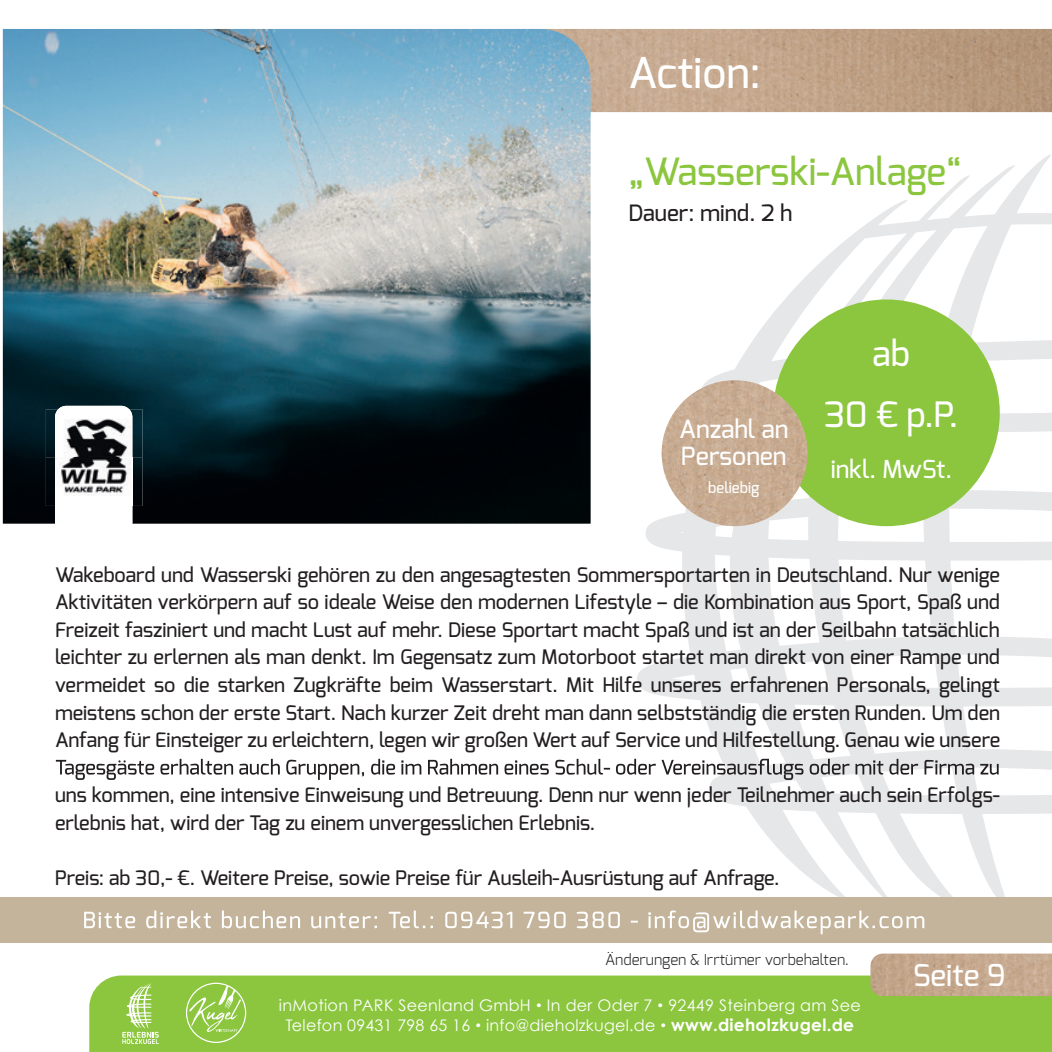
<style>
.page{position:relative;width:1052px;height:1052px;background:#fff}
.page>*{position:absolute;margin:0;border:0;box-sizing:border-box;transform-origin:0 0}
.t1{font:500 42.5px "Exo";color:#fff}
.t2{font:500 37.5px "Exo";color:#8bc63e}
.t3{font:500 35px/60.5px "Exo";color:#fff;text-align:center}
.t4{font:500 30px "Exo";color:#fff}
.t5{font:500 25px/26.5px "Exo";color:#fff}
.t6{font:500 24.75px "Exo";color:#fff}
.t7{font:500 22.5px "Exo";color:#231f20}
.t8{font:500 20px/27.5px "Exo";color:#231f20;text-align:justify}
.t9{font:16px/20.2px "Century Gothic";letter-spacing:.02em;color:#fff;text-align:center}
.t10{font:300 15px "Exo";color:#231f20}
.t11{font:500 15px "Exo";color:#fff}
.s1{font-size:12.75px}
.s2{font-weight:700;font-size:17px}
</style>
<div class="page">
<svg style="left:637px;top:154px;width:415px;height:743px"></svg>
<svg style="left:56px;top:759px;width:942px;height:21px"></svg>
<div style="left:0;top:897px;width:1052px;height:45px;background:#c3b49b"></div>
<svg style="left:84px;top:910px;width:840px;height:24px"></svg>
<div style="left:89px;top:975px;width:963px;height:77px;background:#8bc63e"></div>
<img style="left:590px;top:29px;width:462px;height:83px">
<img style="left:870px;top:953px;width:182px;height:43px">
<div style="left:186px;top:982px;width:60px;height:61px;border:1px solid #fff;border-radius:50%"></div>
<svg style="left:189px;top:985px;width:52px;height:47px;background:#a2d165"></svg>
<svg style="left:122px;top:983px;width:37px;height:61px;background:#a9d571"></svg>
<div style="left:773px;top:299px;width:226px;height:227px;background:#8bc63e;border-radius:50%"></div>
<img style="left:661px;top:380px;width:146px;height:146px;border-radius:73px">
<img style="left:3px;top:29px;width:587px;height:495px">
<svg style="left:55px;top:406px;width:77px;height:118px"></svg>
<img style="left:46px;top:409px;width:97px;height:97px">
<img style="left:55px;top:409px;width:77px;height:97px">
<h1 class="t1" style="left:628px;top:45px;width:134px">Action:</h1>
<h2 class="t2" style="left:628px;top:147px;width:335px">„Wasserski-Anlage“</h2>
<p class="t7" style="left:628px;top:198px;width:165px">Dauer: mind. 2 h</p>
<p class="t5" style="left:679px;top:416px;width:111px">Anzahl an<br>Personen</p>
<p class="t11" style="left:708px;top:477px;width:53px">beliebig</p>
<h3 class="t3" style="left:824px;top:323px;width:135px">ab<br>30 € p.P.</h3>
<p class="t6" style="left:830px;top:453px;width:123px">inkl. MwSt.</p>
<p class="t8" style="left:55px;top:561px;width:947px">Wakeboard und Wasserski gehören zu den angesagtesten Sommersportarten in Deutschland. Nur wenige Aktivitäten verkörpern auf so ideale Weise den modernen Lifestyle – die Kombination aus Sport, Spaß und Freizeit fasziniert und macht Lust auf mehr. Diese Sportart macht Spaß und ist an der Seilbahn tatsächlich leichter zu erlernen als man denkt. Im Gegensatz zum Motorboot startet man direkt von einer Rampe und vermeidet so die starken Zugkräfte beim Wasserstart. Mit Hilfe unseres erfahrenen Personals, gelingt meistens schon der erste Start. Nach kurzer Zeit dreht man dann selbstständig die ersten Runden. Um den Anfang für Einsteiger zu erleichtern, legen wir großen Wert auf Service und Hilfestellung. Genau wie unsere</p>
<p class="t8" style="left:55px;top:781px;width:946px">uns kommen, eine intensive Einweisung und Betreuung. Denn nur wenn jeder Teilnehmer auch sein Erfolgs&shy;erlebnis hat, wird der Tag zu einem unvergesslichen Erlebnis.</p>
<p class="t8" style="left:55px;top:863px;width:726px">Preis: ab 30,- €. Weitere Preise, sowie Preise für Ausleih-Ausrüstung auf Anfrage.</p>
<p class="t10" style="left:605px;top:949px;width:245px">Änderungen &amp; Irrtümer vorbehalten.</p>
<p class="t9" style="left:279px;top:994px;width:583px">inMotion PARK Seenland GmbH <span class="s1">•</span> In der Oder 7 <span class="s1">•</span> 92449 Steinberg am See<br>Telefon 09431 798 65 16 <span class="s1">•</span> info@dieholzkugel.de <span class="s1">•</span> <span class="s2">www.dieholzkugel.de</span></p>
<h3 class="t4" style="left:913px;top:956px;width:94px">Seite 9</h3>
</div>
